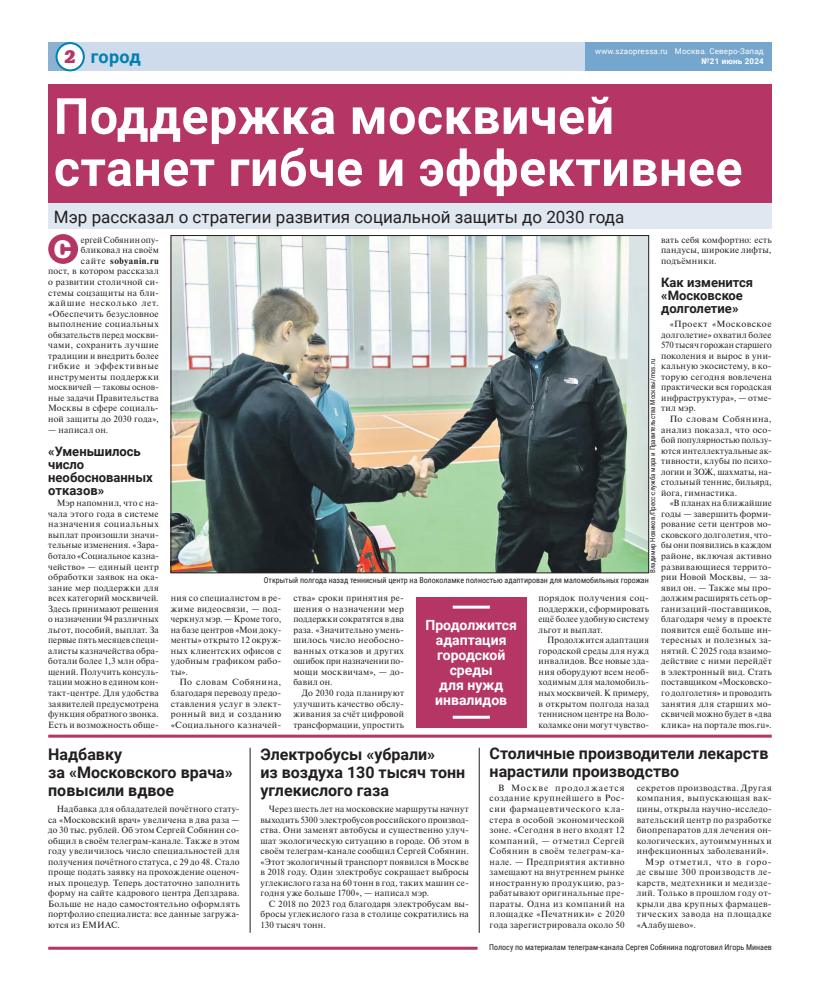
<style>
.page{position:relative;width:820px;height:993px;background:#fff}
.page>*{position:absolute;margin:0;border:0;box-sizing:border-box;transform-origin:0 0}
.t1{font:700 50px/52px "Roboto";letter-spacing:.01em;color:#fff}
.t2{font:25px "Xenia C";color:#fff}
.t3{font:700 18px "Roboto";letter-spacing:.015em;color:#0080b4}
.t4{font:18px "Xenia C";color:#b53565}
.t5{font:17px "Roboto";color:#231f20}
.t6{font:700 16px/18px "Roboto";color:#231f20}
.t7{font:700 14px/15px "Roboto";color:#fff;text-align:center}
.t8{font:700 13px/13px "Roboto";color:#231f20}
.t9{font:9px/10.5px "Newton C";letter-spacing:.03em;color:#231f20;text-align:justify}
.t10{font:9px "Newton C";letter-spacing:.05em;color:#231f20}
.t11{font:9px "Newton C";letter-spacing:.055em;color:#231f20}
.t12{font:9px "Newton C";letter-spacing:.085em;color:#231f20}
.t13{font:8px "Roboto Condensed";color:#231f20}
.t14{font:8px "Roboto";letter-spacing:.02em;color:#fff}
.t15{font:700 8px "Roboto";letter-spacing:.02em;color:#fff}
.t16{font:7px "Roboto Condensed";color:#231f20}
.s1{font-weight:700}
</style>
<div class="page">
<div style="left:584px;top:43px;width:187px;height:28px;background:#75a6cd"></div>
<div style="left:48px;top:43px;width:22px;height:28px;background:#8bb2d3"></div>
<div style="left:70px;top:43px;width:514px;height:28px;background:#cddbea"></div>
<div style="left:57px;top:43px;width:27px;height:27px;background:#fff;border-radius:50%"></div>
<div style="left:56px;top:42px;width:29px;height:29px;border:2px solid #0080b4;border-radius:50%"></div>
<div style="left:48px;top:234px;width:30px;height:30px;background:#b53565;border-radius:50%"></div>
<div style="left:48px;top:84px;width:723px;height:120px;background:#b53565"></div>
<div style="left:48px;top:203px;width:723px;height:26px;background:#dfe7f1"></div>
<div style="left:416px;top:596px;width:110px;height:131px;background:#b53565"></div>
<hr style="left:452px;top:605px;width:37px;height:3px;background:#fff">
<hr style="left:452px;top:715px;width:37px;height:3px;background:#fff">
<hr style="left:48px;top:946px;width:429px;height:3px;background:#b53565">
<hr style="left:48px;top:734px;width:723px;height:3px;background:#b53565">
<img style="left:173px;top:237px;width:473px;height:334px">
<div style="left:171px;top:235px;width:477px;height:338px;border:1px solid #231f20"></div>
<hr style="left:250px;top:747px;width:1px;height:185px;background:#231f20">
<hr style="left:479px;top:747px;width:1px;height:185px;background:#231f20">
<h3 class="t4" style="left:65px;top:45px;width:13px">2</h3>
<p class="t14" style="left:595px;top:47px;width:170px">www.szaopressa.ru Москва. Северо-Запад</p>
<h3 class="t3" style="left:91px;top:46px;width:52px">город</h3>
<p class="t15" style="left:701px;top:56px;width:63px">№21 июнь 2024</p>
<h1 class="t1" style="left:54px;top:91px;width:690px">Поддержка москвичей станет гибче и эффективнее</h1>
<h3 class="t5" style="left:54px;top:207px;width:571px">Мэр рассказал о стратегии развития социальной защиты до 2030 года</h3>
<p class="t9" style="left:48px;top:234px;width:112px;text-align:right">ергей Собянин опу&shy;бликовал на своём<br>сайте <span class="s1">sobyanin.ru<br></span>пост, в котором рассказал о развитии столичной си&shy;стемы соцзащиты на бли&shy;жайшие несколько лет. «Обеспечить безусловное выполнение социальных обязательств перед москви&shy;чами, сохранить лучшие традиции и внедрить более гибкие и эффективные инст рументы поддержки москвичей — таковы основ&shy;ные задачи Правительства<br>Москвы в сфере социаль&shy;ной защиты до 2030 года»,</p>
<p class="t9" style="left:48px;top:424px;width:61px">— написал он.</p>
<h3 class="t8" style="left:48px;top:445px;width:106px">«Уменьшилось число необоснованных отказов»</h3>
<p class="t9" style="left:48px;top:498px;width:112px;text-indent:9px">Мэр напомнил, что с на&shy;чала этого года в системе назначения социальных выплат произошли значи&shy;тельные изменения. «Зара&shy;ботало «Социальное казна&shy;чейство» — единый центр обработки заявок на ока&shy;зание мер поддержки для всех категорий москвичей.<br>Здесь принимают решения о назначении 94 различных льгот, пособий, выплат. За первые пять месяцев специ&shy;алисты казначейства обра&shy;ботали более 1,3 млн обра&shy;щений. Получить консуль&shy;тации можно в едином кон&shy;такт-центре. Для удобства заявителей предусмотрена функция обратного звонка.<br>Есть и возможность обще-</p>
<h2 class="t2" style="left:54px;top:233px;width:19px">С</h2>
<p class="t9" style="left:661px;top:234px;width:112px">вать себя комфортно: есть пандусы, широкие лифты, подъёмники.</p>
<h3 class="t8" style="left:661px;top:276px;width:93px">Как изменится «Московское долголетие»</h3>
<p class="t9" style="left:661px;top:318px;width:112px;text-indent:9px">«Проект «Московское долголетие» охватил более 570 тысяч горожан старшего поколения и вырос в уни&shy;кальную экосистему, в ко&shy;торую сегодня вовлечена практически вся городская инфраструктура», — отме&shy;тил мэр.</p>
<p class="t9" style="left:661px;top:413px;width:112px;text-indent:9px">По словам Собянина, анализ показал, что осо&shy;бой популярностью пользу&shy;ются интеллектуальные ак&shy;тивности, клубы по психо&shy;логии и ЗОЖ, шахматы, на&shy;стольный теннис, бильярд, йога, гимнастика.</p>
<p class="t9" style="left:661px;top:498px;width:112px;text-indent:9px">«В планах на ближайшие годы — завершить форми&shy;рование сети центров мо&shy;сковского долголетия, что&shy;бы они появились в каждом районе, включая активно развивающиеся террито&shy;рии Новой Москвы, — за&shy;явил он. — Также мы про&shy;должим расширять сеть ор&shy;ганизаций-поставщиков, благодаря чему в проекте появится ещё больше ин&shy;тересных и полезных за&shy;нятий. С 2025 года взаимо&shy;действие с ними перейдёт в электронный вид. Стать поставщиком «Московско&shy;го долголетия» и проводить занятия для старших мо&shy;сквичей можно будет в «два клика» на портале mos.ru».</p>
<p class="t16" style="left:648px;top:573px;width:215px;rotate:-90deg">Владимир Новиков/Пресс-служба мэра и Правительства Москвы/mos.ru</p>
<p class="t13" style="left:264px;top:575px;width:386px">Открытый полгода назад теннисный центр на Волоколамке полностью адаптирован для маломобильных горожан</p>
<p class="t9" style="left:293px;top:592px;width:112px">ства» сроки принятия ре&shy;шения о назначении мер поддержки сократятся в два раза. «Значительно умень&shy;шилось число необосно&shy;ванных отказов и других ошибок при назначении по&shy;мощи москвичам», — до&shy;бавил он.</p>
<p class="t9" style="left:293px;top:687px;width:112px;text-indent:9px">До 2030 года планируют улучшить качество обслу&shy;живания за счёт цифровой трансформации, упростить</p>
<p class="t9" style="left:538px;top:592px;width:112px">порядок получения соц&shy;поддержки, сформировать ещё более удобную систему льгот и выплат.</p>
<p class="t9" style="left:538px;top:634px;width:112px;text-indent:9px">Продолжится адаптация городской среды для нужд инвалидов. Все новые зда&shy;ния оборудуют всем необ&shy;ходимым для маломобиль&shy;ных москвичей. К примеру, в открытом полгода назад теннисном центре на Воло&shy;коламке они могут чувство-</p>
<p class="t9" style="left:171px;top:592px;width:112px">ния со специалистом в ре&shy;жиме видеосвязи, — под&shy;черкнул мэр. — Кроме того, на базе центров «Мои доку&shy;менты» открыто 12 окруж&shy;ных клиентских офисов с удобным графиком рабо&shy;ты».</p>
<p class="t9" style="left:171px;top:677px;width:112px;text-indent:9px">По словам Собянина, благодаря переводу предо&shy;ставления услуг в элект&shy;ронный вид и созданию «Социального казначей-</p>
<h3 class="t7" style="left:425px;top:617px;width:93px">Продолжится адаптация городской среды<br>для нужд инвалидов</h3>
<h3 class="t6" style="left:48px;top:745px;width:186px">Надбавку<br>за «Московского врача» повысили вдвое</h3>
<p class="t9" style="left:48px;top:803px;width:193px;text-indent:9px">Надбавка для обладателей почётного стату&shy;са «Московский врач» увеличена в два раза — до 30 тыс. рублей. Об этом Сергей Собянин со&shy;общил в своём телеграм-канале. Также в этом году увеличилось число специальностей для получения почётного статуса, с 29 до 48. Стало проще подать заявку на прохождение оценоч&shy;ных процедур. Теперь достаточно заполнить форму на сайте кадрового центра Деп здрава.<br>Больше не надо самостоятельно оформлять портфолио специалиста: все данные загружа&shy;ются из ЕМИАС.</p>
<h3 class="t6" style="left:260px;top:745px;width:206px">Электробусы «убрали»<br>из воздуха 130 тысяч тонн углекислого газа</h3>
<p class="t9" style="left:260px;top:803px;width:210px;text-indent:9px">Через шесть лет на московские маршруты начнут выходить 5300 электробусов российского производ&shy;ства. Они заменят автобусы и существенно улуч&shy;шат экологическую ситуацию в городе. Об этом в своём телеграм-канале сообщил Сергей Собянин. «Этот экологичный транспорт появился в Москве в 2018 году. Один электробус сокращает выбросы углекислого газа на 60 тонн в год, таких машин се&shy;годня уже больше 1700», — написал мэр.</p>
<p class="t9" style="left:260px;top:898px;width:210px;text-indent:9px">С 2018 по 2023 год благодаря электробусам вы&shy;бросы углекислого газа в столице сократились на 130 тысяч тонн.</p>
<h3 class="t6" style="left:489px;top:744px;width:280px">Столичные производители лекарств нарастили производство</h3>
<p class="t9" style="left:489px;top:782px;width:136px;text-indent:9px">В Москве продолжается созда ние крупнейшего в Рос&shy;сии фармацевтического кла&shy;стера в особой экономической зоне. «Сегодня в него входят 12 компаний, — отметил Сергей Собянин в своём телеграм-ка&shy;нале. — Предприятия активно замещают на внутреннем рынке иностранную продукцию, раз&shy;рабатывают оригинальные пре&shy;параты. Одна из компаний на площадке «Печатники» с 2020 года зарегистрировала около 50</p>
<p class="t9" style="left:636px;top:782px;width:136px">секретов производства. Другая</p>
<p class="t11" style="left:636px;top:792px;width:136px">компания, выпускающая вак-</p>
<p class="t9" style="left:636px;top:803px;width:136px">цины, открыла научно-исследо-</p>
<p class="t9" style="left:636px;top:813px;width:136px">вательский центр по разработке</p>
<p class="t9" style="left:636px;top:824px;width:136px">биопрепаратов для лечения он-</p>
<p class="t10" style="left:636px;top:834px;width:136px">кологических, аутоиммунных и</p>
<p class="t10" style="left:636px;top:845px;width:133px">инфекционных заболеваний».</p>
<p class="t12" style="left:645px;top:856px;width:128px">Мэр отметил, что в горо-</p>
<p class="t9" style="left:636px;top:866px;width:136px">де свыше 300 производств ле-</p>
<p class="t9" style="left:636px;top:877px;width:136px">карств, медтехники и медизде-</p>
<p class="t9" style="left:636px;top:887px;width:136px">лий. Только в прошлом году от-</p>
<p class="t10" style="left:636px;top:898px;width:136px">крыли два крупных фармацев-</p>
<p class="t11" style="left:636px;top:908px;width:136px">тических завода на площадке</p>
<p class="t9" style="left:636px;top:919px;width:61px">«Алабушево».</p>
<p class="t13" style="left:489px;top:942px;width:284px">Полосу по материалам телеграм-канала Сергея Собянина подготовил Игорь Минаев</p>
</div>
